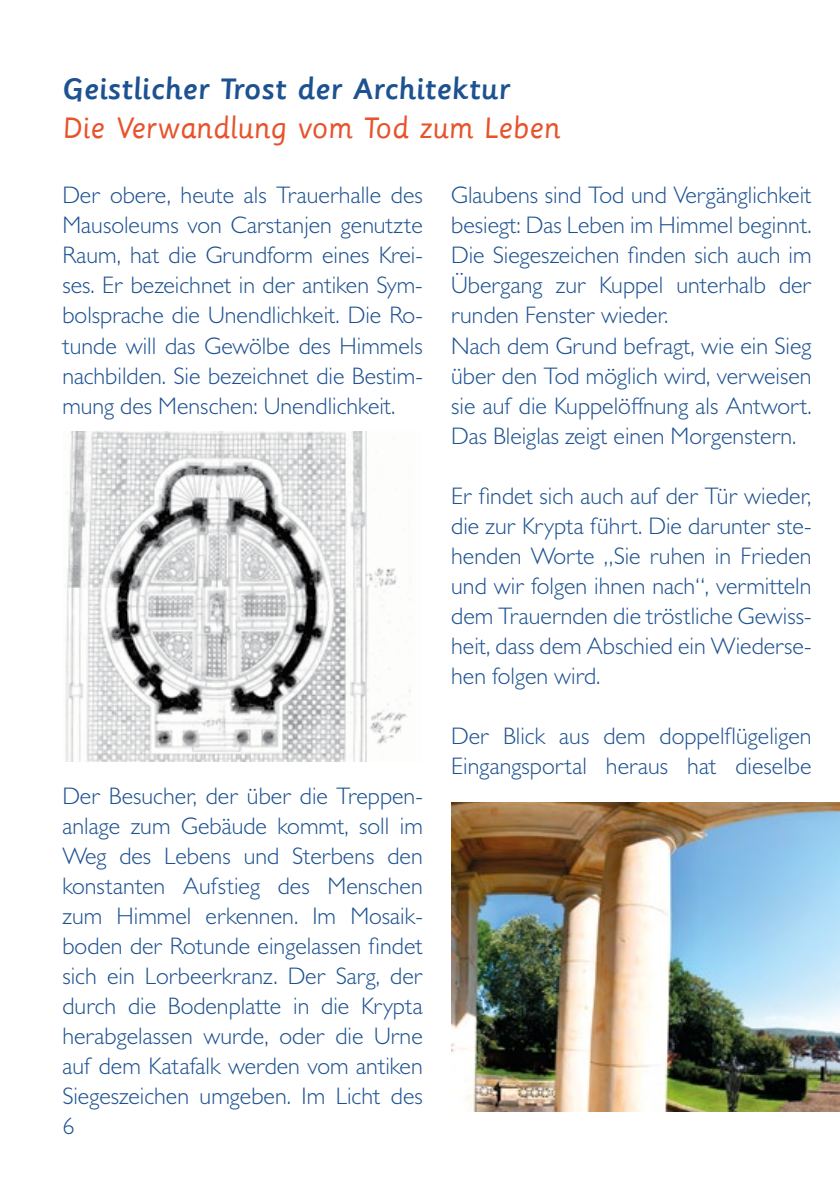
<style>
.page{position:relative;width:840px;height:1191px;background:#fff}
.page>*{position:absolute;margin:0;border:0;box-sizing:border-box;transform-origin:0 0}
.t1{font:500 32px "Sassoon Primary Com";color:#1d5291}
.t2{font:32px "Sassoon Primary Com";color:#e7532b}
.t3{font:300 24px/30px "Gill Sans MT Pro";color:#1d5291;text-align:justify}
</style>
<div class="page">
<img style="left:65px;top:431px;width:346px;height:330px">
<img style="left:451px;top:802px;width:388px;height:309px">
<h1 class="t1" style="left:62px;top:71px;width:449px">Geistlicher Trost der Architektur</h1>
<h1 class="t2" style="left:62px;top:110px;width:499px">Die Verwandlung vom Tod zum Leben</h1>
<p class="t3" style="left:62px;top:180px;width:362px">Der obere, heute als Trauerhalle des Mausoleums von Carstanjen genutzte Raum, hat die Grundform eines Krei&shy;ses. Er bezeichnet in der antiken Sym&shy;bolsprache die Unendlichkeit. Die Ro&shy;tunde will das Gewölbe des Himmels nachbilden. Sie bezeichnet die Bestim&shy;mung des Menschen: Unendlichkeit.</p>
<p class="t3" style="left:62px;top:780px;width:362px">Der Besucher, der über die Treppen&shy;anlage zum Gebäude kommt, soll im Weg des Lebens und Sterbens den konstanten Aufstieg des Menschen zum Himmel erkennen. Im Mosaik&shy;boden der Rotunde eingelassen findet sich ein Lorbeerkranz. Der Sarg, der durch die Bodenplatte in die Krypta herabgelassen wurde, oder die Urne auf dem Katafalk werden vom antiken Siegeszeichen umgeben. Im Licht des</p>
<p class="t3" style="left:62px;top:1110px;width:13px">6</p>
<p class="t3" style="left:451px;top:180px;width:362px;text-align:left">Glaubens sind Tod und Vergänglichkeit besiegt: Das Leben im Himmel beginnt.<br>Die Siegeszeichen finden sich auch im Übergang zur Kuppel unterhalb der runden Fenster wieder.<br>Nach dem Grund befragt, wie ein Sieg über den Tod möglich wird, verweisen sie auf die Kuppelöffnung als Antwort.<br>Das Bleiglas zeigt einen Morgenstern.</p>
<p class="t3" style="left:451px;top:480px;width:362px">Er findet sich auch auf der Tür wieder, die zur Krypta führt. Die darunter ste&shy;henden Worte „Sie ruhen in Frieden und wir folgen ihnen nach“, vermitteln dem Trauernden die tröstliche Gewiss&shy;heit, dass dem Abschied ein Wiederse&shy;hen folgen wird.</p>
<p class="t3" style="left:451px;top:720px;width:362px">Der Blick aus dem doppelflügeligen<br>Eingangsportal heraus hat dieselbe</p>
</div>
